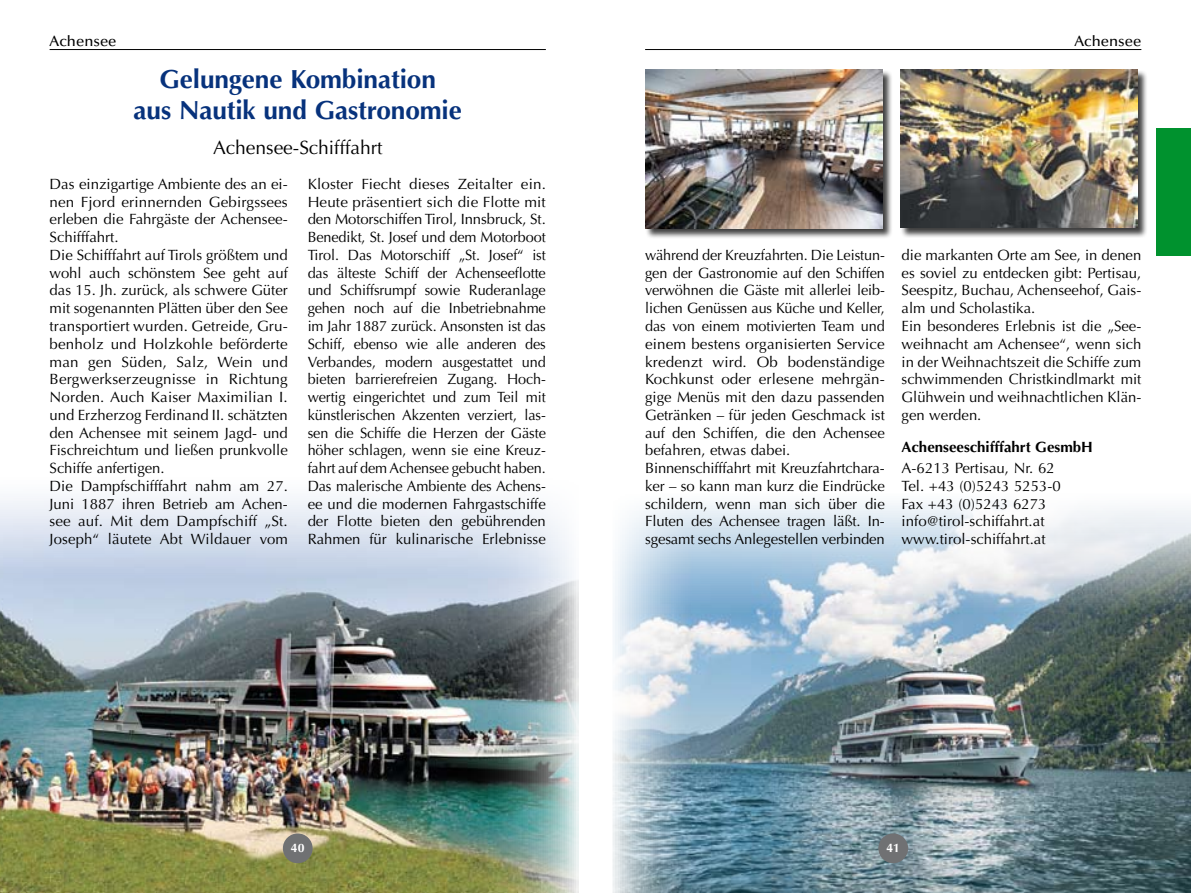
<style>
.page{position:relative;width:1191px;height:893px;background:#fff}
.page>*{position:absolute;margin:0;border:0;box-sizing:border-box;transform-origin:0 0}
.t1{font:700 26.25px/31.5px "Optima LT Pro";letter-spacing:-.005em;color:#07327c;text-align:center}
.t2{font:19.25px "Optima LT Pro";color:#000}
.t3{font:14.88px/17.7px "Optima LT Pro";color:#000}
.t4{font:700 14.88px "Optima LT Pro";color:#000}
.t5{font:500 14.88px "Optima LT Std";color:#000}
.t6{font:700 12.25px "Optima LT Std";color:#fff}
</style>
<div class="page">
<hr style="left:50px;top:49px;width:496px;height:1px;background:#000">
<hr style="left:645px;top:49px;width:496px;height:1px;background:#000">
<div style="left:1156px;top:128px;width:35px;height:127px;background:#00922e"></div>
<img style="left:0;top:498px;width:578px;height:395px">
<img style="left:613px;top:503px;width:578px;height:390px">
<div style="left:900px;top:69px;width:247px;height:169px;background:#000;opacity:.75"></div>
<img style="left:900px;top:70px;width:237px;height:158px">
<div style="left:645px;top:69px;width:247px;height:170px;background:#000;opacity:.75"></div>
<img style="left:645px;top:70px;width:237px;height:158px">
<div style="left:878px;top:833px;width:30px;height:30px;background:#707173;border-radius:50%"></div>
<div style="left:283px;top:833px;width:30px;height:30px;background:#707173;border-radius:50%"></div>
<p class="t5" style="left:50px;top:32px;width:68px">Achensee</p>
<p class="t5" style="left:1074px;top:32px;width:68px">Achensee</p>
<h1 class="t1" style="left:134px;top:63px;width:330px">Gelungene Kombination<br>aus Nautik und Gastronomie</h1>
<p class="t2" style="left:213px;top:136px;width:171px">Achensee-Schifffahrt</p>
<p class="t3" style="left:50px;top:175px;width:240px">Das einzigartige Ambiente des an ei&shy;nen Fjord erinnernden Gebirgssees erleben die Fahrgäste der Achensee-Schifffahrt.<br>Die Schifffahrt auf Tirols größtem und wohl auch schönstem See geht auf das 15. Jh. zurück, als schwere Güter mit sogenannten Plätten über den See transportiert wurden. Getreide, Gru&shy;benholz und Holzkohle beförderte man gen Süden, Salz, Wein und Bergwerkserzeugnisse in Richtung Norden. Auch Kaiser Maximilian I. und Erzherzog Ferdinand II. schätzten den Achensee mit seinem Jagd- und Fischreichtum und ließen prunkvolle Schiffe anfertigen.<br>Die Dampfschifffahrt nahm am 27.<br>Juni 1887 ihren Betrieb am Achen&shy;see auf. Mit dem Dampfschiff „St.<br>Joseph“ läutete Abt Wildauer vom</p>
<p class="t3" style="left:308px;top:175px;width:240px;text-align:justify">Kloster Fiecht dieses Zeitalter ein.<br>Heute präsentiert sich die Flotte mit den Motorschiffen Tirol, Innsbruck, St.<br>Benedikt, St. Josef und dem Motorboot Tirol. Das Motorschiff „St. Josef“ ist das älteste Schiff der Achenseeflotte und Schiffsrumpf sowie Ruderanlage gehen noch auf die Inbetriebnahme im Jahr 1887 zurück. Ansonsten ist das Schiff, ebenso wie alle anderen des Verbandes, modern ausgestattet und bieten barrierefreien Zugang. Hoch&shy;wertig eingerichtet und zum Teil mit künstlerischen Akzenten verziert, las&shy;sen die Schiffe die Herzen der Gäste höher schlagen, wenn sie eine Kreuz&shy;fahrt auf dem Achensee gebucht haben.<br>Das malerische Ambiente des Achens&shy;ee und die modernen Fahrgastschiffe der Flotte bieten den gebührenden Rahmen für kulinarische Erlebnisse</p>
<p class="t3" style="left:645px;top:246px;width:241px">während der Kreuzfahrten. Die Leistun&shy;gen der Gastronomie auf den Schiffen verwöhnen die Gäste mit allerlei leib&shy;lichen Genüssen aus Küche und Keller, das von einem motivierten Team und einem bestens organisierten Service kredenzt wird. Ob bodenständige Kochkunst oder erlesene mehrgän&shy;gige Menüs mit den dazu passenden Getränken – für jeden Geschmack ist auf den Schiffen, die den Achensee befahren, etwas dabei.<br>Binnenschifffahrt mit Kreuzfahrtchara&shy;ker – so kann man kurz die Eindrücke schildern, wenn man sich über die Fluten des Achensee tragen läßt. In&shy;sgesamt sechs Anlegestellen verbinden</p>
<p class="t3" style="left:901px;top:246px;width:241px">die markanten Orte am See, in denen es soviel zu entdecken gibt: Pertisau,<br>Seespitz, Buchau, Achenseehof, Gais&shy;alm und Scholastika.<br>Ein besonderes Erlebnis ist die „See&shy;weihnacht am Achensee“, wenn sich in der Weihnachtszeit die Schiffe zum schwimmenden Christkindlmarkt mit<br>Glühwein und weihnachtlichen Klän&shy;gen werden.</p>
<p class="t4" style="left:901px;top:437px;width:193px">Achenseeschifffahrt GesmbH</p>
<p class="t3" style="left:901px;top:459px;width:161px">A-6213 Pertisau, Nr. 62<br>Tel. +43 (0)5243 5253-0<br>Fax +43 (0)5243 6273 info@tirol-schiffahrt.at www.tirol-schiffahrt.at</p>
<p class="t6" style="left:291px;top:841px;width:15px">40</p>
<p class="t6" style="left:886px;top:841px;width:15px">41</p>
</div>
